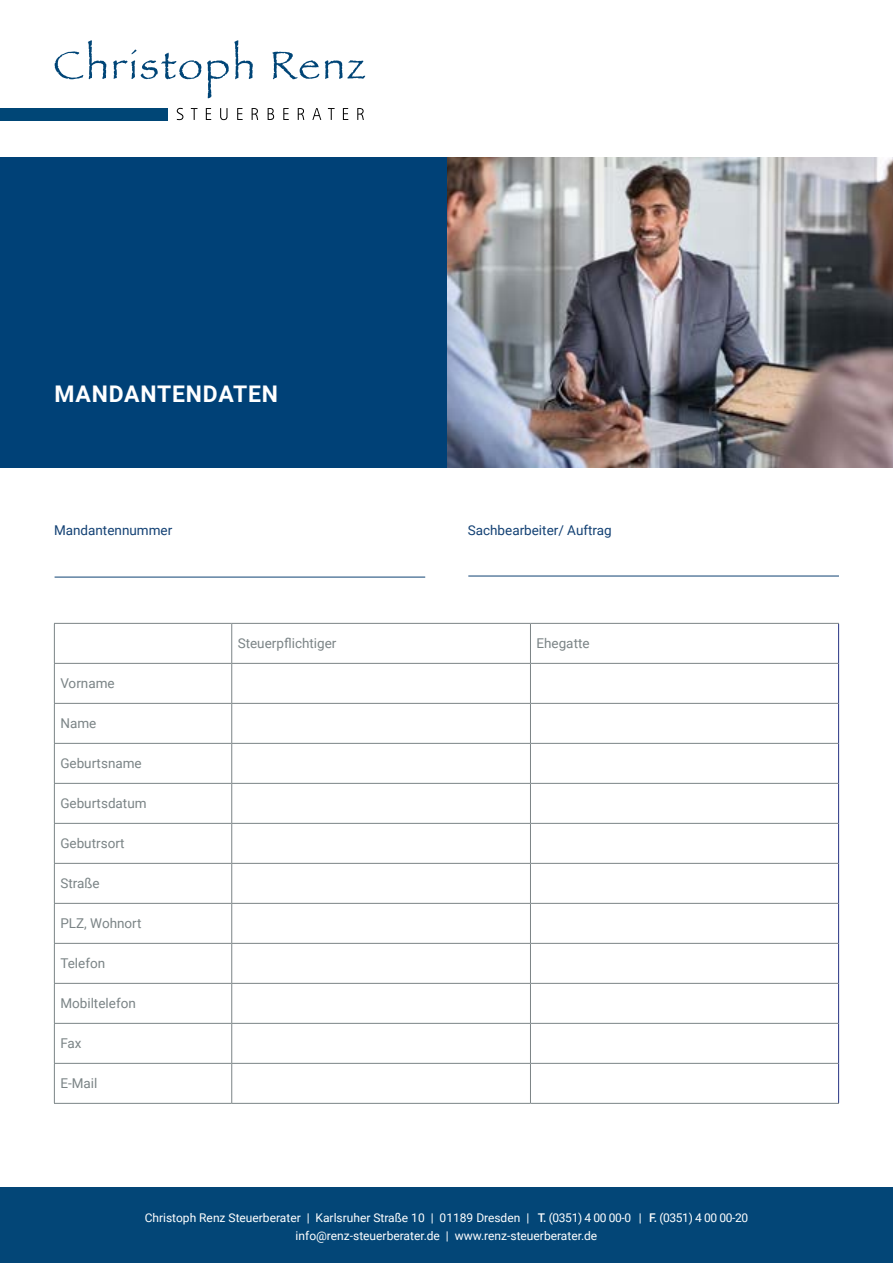
<style>
.page{position:relative;width:893px;height:1263px;background:#fff}
.page>*{position:absolute;margin:0;border:0;box-sizing:border-box;transform-origin:0 0}
.t1{font:700 22.95px "Roboto";letter-spacing:.035em;color:#fff}
.t2{font:13.5px "Roboto";color:#7b8486}
.t3{font:13.5px "Roboto";color:#134174}
.t4{font:12px/18px "Roboto";color:#fff;text-align:center}
.s1{font-weight:500}
</style>
<div class="page">
<div style="left:0;top:108px;width:167px;height:13px;background:#004676"></div>
<svg style="left:252px;top:108px;width:6px;height:12px"></svg>
<svg style="left:177px;top:108px;width:6px;height:12px"></svg>
<svg style="left:191px;top:108px;width:7px;height:12px"></svg>
<svg style="left:206px;top:108px;width:5px;height:12px"></svg>
<svg style="left:220px;top:108px;width:7px;height:12px"></svg>
<svg style="left:237px;top:108px;width:6px;height:12px"></svg>
<svg style="left:268px;top:108px;width:6px;height:12px"></svg>
<svg style="left:298px;top:108px;width:6px;height:12px"></svg>
<svg style="left:312px;top:108px;width:9px;height:12px"></svg>
<svg style="left:357px;top:108px;width:7px;height:12px"></svg>
<svg style="left:283px;top:108px;width:6px;height:12px"></svg>
<svg style="left:328px;top:108px;width:7px;height:12px"></svg>
<svg style="left:343px;top:108px;width:5px;height:12px"></svg>
<svg style="left:55px;top:40px;width:51px;height:39px"></svg>
<svg style="left:113px;top:50px;width:88px;height:29px"></svg>
<svg style="left:272px;top:52px;width:47px;height:27px"></svg>
<svg style="left:207px;top:40px;width:46px;height:58px"></svg>
<svg style="left:325px;top:60px;width:40px;height:19px"></svg>
<div style="left:0;top:1187px;width:893px;height:76px;background:#034677"></div>
<img style="left:446px;top:157px;width:447px;height:311px">
<div style="left:0;top:157px;width:446px;height:311px;background:#004177"></div>
<hr style="left:838px;top:624px;width:1px;height:39px;background:#283583">
<hr style="left:838px;top:663px;width:1px;height:40px;background:#283583">
<hr style="left:838px;top:703px;width:1px;height:40px;background:#283583">
<hr style="left:838px;top:743px;width:1px;height:40px;background:#283583">
<hr style="left:838px;top:783px;width:1px;height:40px;background:#283583">
<hr style="left:838px;top:823px;width:1px;height:40px;background:#283583">
<hr style="left:838px;top:863px;width:1px;height:40px;background:#283583">
<hr style="left:838px;top:903px;width:1px;height:40px;background:#283583">
<hr style="left:838px;top:943px;width:1px;height:40px;background:#283583">
<hr style="left:838px;top:983px;width:1px;height:40px;background:#283583">
<hr style="left:838px;top:1023px;width:1px;height:40px;background:#283583">
<hr style="left:838px;top:1063px;width:1px;height:40px;background:#283583">
<hr style="left:530px;top:623px;width:309px;height:1px;background:#7b8486">
<hr style="left:530px;top:663px;width:308px;height:1px;background:#7b8486">
<hr style="left:530px;top:703px;width:308px;height:1px;background:#7b8486">
<hr style="left:530px;top:743px;width:308px;height:1px;background:#7b8486">
<hr style="left:530px;top:783px;width:308px;height:1px;background:#7b8486">
<hr style="left:530px;top:823px;width:308px;height:1px;background:#7b8486">
<hr style="left:530px;top:863px;width:308px;height:1px;background:#7b8486">
<hr style="left:530px;top:903px;width:308px;height:1px;background:#7b8486">
<hr style="left:530px;top:943px;width:308px;height:1px;background:#7b8486">
<hr style="left:530px;top:983px;width:308px;height:1px;background:#7b8486">
<hr style="left:530px;top:1023px;width:308px;height:1px;background:#7b8486">
<hr style="left:530px;top:1063px;width:308px;height:1px;background:#7b8486">
<hr style="left:530px;top:1103px;width:309px;height:1px;background:#7b8486">
<hr style="left:54px;top:623px;width:178px;height:1px;background:#7b8486">
<hr style="left:232px;top:623px;width:298px;height:1px;background:#7b8486">
<hr style="left:54px;top:663px;width:178px;height:1px;background:#7b8486">
<hr style="left:232px;top:663px;width:298px;height:1px;background:#7b8486">
<hr style="left:54px;top:703px;width:178px;height:1px;background:#7b8486">
<hr style="left:232px;top:703px;width:298px;height:1px;background:#7b8486">
<hr style="left:54px;top:743px;width:178px;height:1px;background:#7b8486">
<hr style="left:232px;top:743px;width:298px;height:1px;background:#7b8486">
<hr style="left:54px;top:783px;width:178px;height:1px;background:#7b8486">
<hr style="left:232px;top:783px;width:298px;height:1px;background:#7b8486">
<hr style="left:54px;top:823px;width:178px;height:1px;background:#7b8486">
<hr style="left:232px;top:823px;width:298px;height:1px;background:#7b8486">
<hr style="left:54px;top:863px;width:178px;height:1px;background:#7b8486">
<hr style="left:232px;top:863px;width:298px;height:1px;background:#7b8486">
<hr style="left:54px;top:903px;width:178px;height:1px;background:#7b8486">
<hr style="left:232px;top:903px;width:298px;height:1px;background:#7b8486">
<hr style="left:54px;top:943px;width:178px;height:1px;background:#7b8486">
<hr style="left:232px;top:943px;width:298px;height:1px;background:#7b8486">
<hr style="left:54px;top:983px;width:178px;height:1px;background:#7b8486">
<hr style="left:232px;top:983px;width:298px;height:1px;background:#7b8486">
<hr style="left:54px;top:1023px;width:178px;height:1px;background:#7b8486">
<hr style="left:232px;top:1023px;width:298px;height:1px;background:#7b8486">
<hr style="left:54px;top:1063px;width:178px;height:1px;background:#7b8486">
<hr style="left:232px;top:1063px;width:298px;height:1px;background:#7b8486">
<hr style="left:54px;top:1103px;width:178px;height:1px;background:#7b8486">
<hr style="left:232px;top:1103px;width:298px;height:1px;background:#7b8486">
<hr style="left:54px;top:624px;width:1px;height:39px;background:#7b8486">
<hr style="left:231px;top:624px;width:1px;height:39px;background:#7b8486">
<hr style="left:530px;top:624px;width:1px;height:39px;background:#7b8486">
<hr style="left:54px;top:664px;width:1px;height:39px;background:#7b8486">
<hr style="left:231px;top:664px;width:1px;height:39px;background:#7b8486">
<hr style="left:530px;top:664px;width:1px;height:39px;background:#7b8486">
<hr style="left:54px;top:704px;width:1px;height:39px;background:#7b8486">
<hr style="left:231px;top:704px;width:1px;height:39px;background:#7b8486">
<hr style="left:530px;top:704px;width:1px;height:39px;background:#7b8486">
<hr style="left:54px;top:744px;width:1px;height:39px;background:#7b8486">
<hr style="left:231px;top:744px;width:1px;height:39px;background:#7b8486">
<hr style="left:530px;top:744px;width:1px;height:39px;background:#7b8486">
<hr style="left:54px;top:784px;width:1px;height:39px;background:#7b8486">
<hr style="left:231px;top:784px;width:1px;height:39px;background:#7b8486">
<hr style="left:530px;top:784px;width:1px;height:39px;background:#7b8486">
<hr style="left:54px;top:824px;width:1px;height:39px;background:#7b8486">
<hr style="left:231px;top:824px;width:1px;height:39px;background:#7b8486">
<hr style="left:530px;top:824px;width:1px;height:39px;background:#7b8486">
<hr style="left:54px;top:864px;width:1px;height:39px;background:#7b8486">
<hr style="left:231px;top:864px;width:1px;height:39px;background:#7b8486">
<hr style="left:530px;top:864px;width:1px;height:39px;background:#7b8486">
<hr style="left:54px;top:904px;width:1px;height:39px;background:#7b8486">
<hr style="left:231px;top:904px;width:1px;height:39px;background:#7b8486">
<hr style="left:530px;top:904px;width:1px;height:39px;background:#7b8486">
<hr style="left:54px;top:944px;width:1px;height:39px;background:#7b8486">
<hr style="left:231px;top:944px;width:1px;height:39px;background:#7b8486">
<hr style="left:530px;top:944px;width:1px;height:39px;background:#7b8486">
<hr style="left:54px;top:984px;width:1px;height:39px;background:#7b8486">
<hr style="left:231px;top:984px;width:1px;height:39px;background:#7b8486">
<hr style="left:530px;top:984px;width:1px;height:39px;background:#7b8486">
<hr style="left:54px;top:1024px;width:1px;height:39px;background:#7b8486">
<hr style="left:231px;top:1024px;width:1px;height:39px;background:#7b8486">
<hr style="left:530px;top:1024px;width:1px;height:39px;background:#7b8486">
<hr style="left:54px;top:1064px;width:1px;height:39px;background:#7b8486">
<hr style="left:231px;top:1064px;width:1px;height:39px;background:#7b8486">
<hr style="left:530px;top:1064px;width:1px;height:39px;background:#7b8486">
<hr style="left:55px;top:577px;width:370px;height:1px;background:#0f4273">
<hr style="left:468px;top:576px;width:371px;height:1px;background:#0f4273">
<h1 class="t1" style="left:54px;top:378px;width:225px">MANDANTENDATEN</h1>
<p class="t3" style="left:54px;top:521px;width:120px">Mandantennummer</p>
<p class="t3" style="left:468px;top:521px;width:146px">Sachbearbeiter/ Auftrag</p>
<p class="t2" style="left:60px;top:674px;width:56px">Vorname</p>
<p class="t2" style="left:60px;top:714px;width:37px">Name</p>
<p class="t2" style="left:60px;top:754px;width:83px">Geburtsname</p>
<p class="t2" style="left:60px;top:794px;width:88px">Geburtsdatum</p>
<p class="t2" style="left:60px;top:834px;width:66px">Gebutrsort</p>
<p class="t2" style="left:60px;top:874px;width:41px">Straße</p>
<p class="t2" style="left:60px;top:914px;width:83px">PLZ, Wohnort</p>
<p class="t2" style="left:60px;top:954px;width:46px">Telefon</p>
<p class="t2" style="left:60px;top:994px;width:77px">Mobiltelefon</p>
<p class="t2" style="left:60px;top:1034px;width:23px">Fax</p>
<p class="t2" style="left:60px;top:1074px;width:39px">E-Mail</p>
<p class="t2" style="left:238px;top:634px;width:100px">Steuerpflichtiger</p>
<p class="t2" style="left:536px;top:634px;width:55px">Ehegatte</p>
<p class="t4" style="left:145px;top:1208px;width:605px">Christoph Renz Steuerberater | Karlsruher Straße 10 | 01189 Dresden | <span class="s1">T.</span> (0351) 4 00 00-0 | <span class="s1">F.</span> (0351) 4 00 00-20 info@renz-steuerberater.de | www.renz-steuerberater.de</p>
</div>
